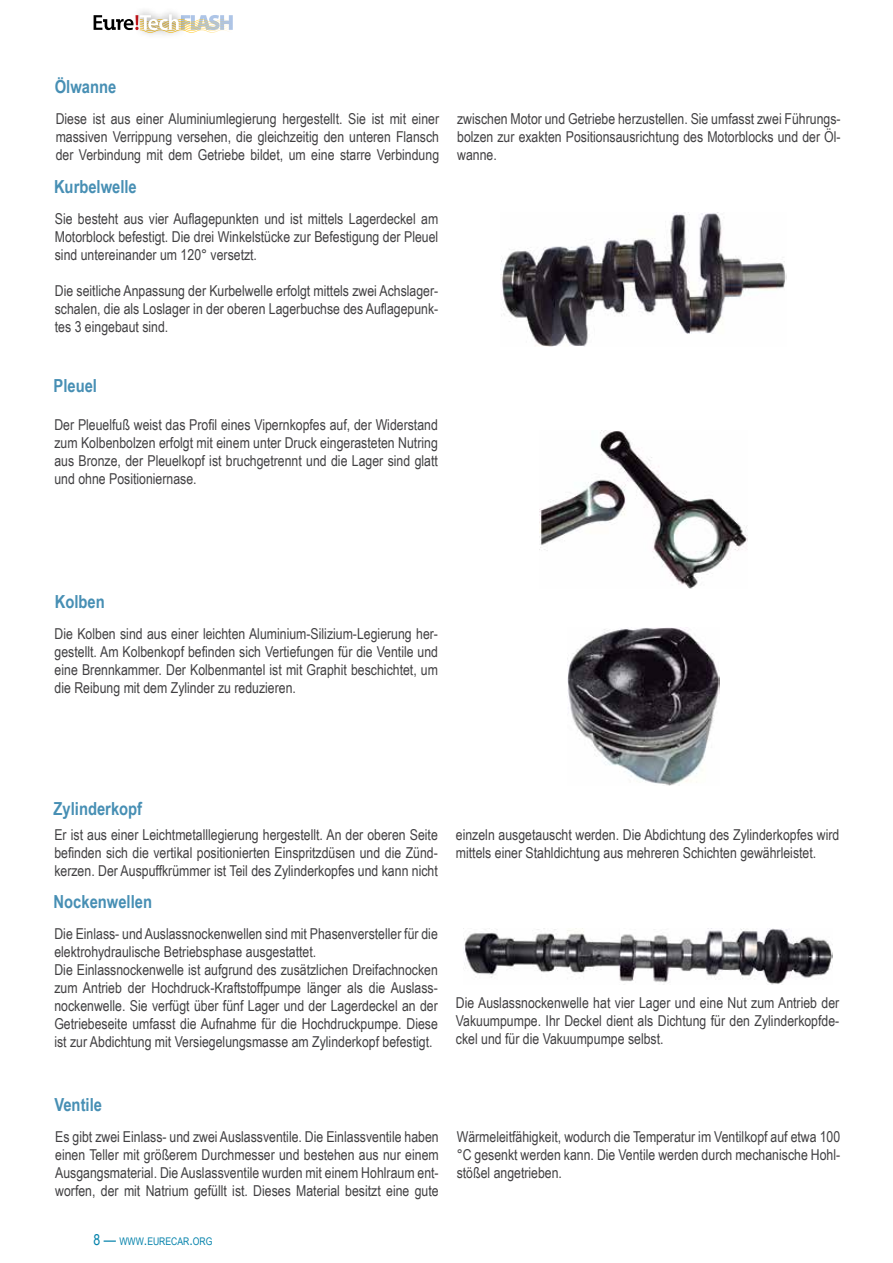
<style>
.page{position:relative;width:893px;height:1263px;background:#fff}
.page>*{position:absolute;margin:0;border:0;box-sizing:border-box;transform-origin:0 0}
.t1{font:700 18px "Arial Narrow";color:#478fb4}
.t2{font:15px/18px "Arial Narrow";color:#414042;text-align:justify}
.t3{font:10.5px "Arial Narrow";color:#0482ab}
.s1{font-size:15px}
</style>
<div class="page">
<svg style="left:94px;top:14px;width:139px;height:19px"></svg>
<img style="left:500px;top:213px;width:287px;height:133px">
<img style="left:540px;top:430px;width:207px;height:158px">
<img style="left:568px;top:628px;width:151px;height:158px">
<img style="left:464px;top:928px;width:368px;height:56px">
<p class="t1" style="left:55px;top:73px;width:63px">Ölwanne</p>
<p class="t2" style="left:56px;top:109px;width:385px">Diese ist aus einer Aluminiumlegierung hergestellt. Sie ist mit einer massiven Verrippung versehen, die gleichzeitig den unteren Flansch der Verbindung mit dem Getriebe bildet, um eine starre Verbindung</p>
<p class="t2" style="left:457px;top:109px;width:385px">zwischen Motor und Getriebe herzustellen. Sie umfasst zwei Führungs&shy;bolzen zur exakten Positionsausrichtung des Motorblocks und der Öl&shy;wanne.</p>
<p class="t1" style="left:54px;top:173px;width:84px">Kurbelwelle</p>
<p class="t2" style="left:55px;top:209px;width:385px">Sie besteht aus vier Auflagepunkten und ist mittels Lagerdeckel am Motorblock befestigt. Die drei Winkelstücke zur Befestigung der Pleuel sind untereinander um 120° versetzt.</p>
<p class="t2" style="left:55px;top:281px;width:385px">Die seitliche Anpassung der Kurbelwelle erfolgt mittels zwei Achslager&shy;schalen, die als Loslager in der oberen Lagerbuchse des Auflagepunk&shy;tes 3 eingebaut sind.</p>
<p class="t1" style="left:54px;top:372px;width:45px">Pleuel</p>
<p class="t2" style="left:54px;top:415px;width:385px">Der Pleuelfuß weist das Profil eines Vipernkopfes auf, der Widerstand zum Kolbenbolzen erfolgt mit einem unter Druck eingerasteten Nutring aus Bronze, der Pleuelkopf ist bruchgetrennt und die Lager sind glatt und ohne Positioniernase.</p>
<p class="t1" style="left:55px;top:588px;width:52px">Kolben</p>
<p class="t2" style="left:55px;top:624px;width:385px">Die Kolben sind aus einer leichten Aluminium-Silizium-Legierung her&shy;gestellt. Am Kolbenkopf befinden sich Vertiefungen für die Ventile und eine Brennkammer. Der Kolbenmantel ist mit Graphit beschichtet, um die Reibung mit dem Zylinder zu reduzieren.</p>
<p class="t1" style="left:54px;top:795px;width:90px">Zylinderkopf</p>
<p class="t2" style="left:54px;top:825px;width:385px">Er ist aus einer Leichtmetalllegierung hergestellt. An der oberen Seite befinden sich die vertikal positionierten Einspritzdüsen und die Zünd&shy;kerzen. Der Auspuffkrümmer ist Teil des Zylinderkopfes und kann nicht</p>
<p class="t2" style="left:456px;top:825px;width:385px">einzeln ausgetauscht werden. Die Abdichtung des Zylinderkopfes wird mittels einer Stahldichtung aus mehreren Schichten gewährleistet.</p>
<p class="t1" style="left:54px;top:888px;width:100px">Nockenwellen</p>
<p class="t2" style="left:54px;top:924px;width:385px;text-align:left">Die Einlass- und Auslassnockenwellen sind mit Phasenversteller für die elektrohydraulische Betriebsphase ausgestattet.<br>Die Einlassnockenwelle ist aufgrund des zusätzlichen Dreifachnocken zum Antrieb der Hochdruck-Kraftstoffpumpe länger als die Auslass&shy;nockenwelle. Sie verfügt über fünf Lager und der Lagerdeckel an der Getriebeseite umfasst die Aufnahme für die Hochdruckpumpe. Diese ist zur Abdichtung mit Versiegelungsmasse am Zylinderkopf befestigt.</p>
<p class="t2" style="left:456px;top:993px;width:385px">Die Auslassnockenwelle hat vier Lager und eine Nut zum Antrieb der Vakuumpumpe. Ihr Deckel dient als Dichtung für den Zylinderkopfde&shy;ckel und für die Vakuumpumpe selbst.</p>
<p class="t1" style="left:54px;top:1091px;width:49px">Ventile</p>
<p class="t2" style="left:55px;top:1127px;width:385px">Es gibt zwei Einlass- und zwei Auslassventile. Die Einlassventile haben einen Teller mit größerem Durchmesser und bestehen aus nur einem Ausgangsmaterial. Die Auslassventile wurden mit einem Hohlraum ent&shy;worfen, der mit Natrium gefüllt ist. Dieses Material besitzt eine gute</p>
<p class="t2" style="left:457px;top:1127px;width:385px">Wärmeleitfähigkeit, wodurch die Temperatur im Ventilkopf auf etwa 100 °C gesenkt werden kann. Die Ventile werden durch mechanische Hohl&shy;stößel angetrieben.</p>
<p class="t3" style="left:94px;top:1233px;width:120px"><span class="s1">8 —</span> WWW<span class="s1">.</span>EURECAR<span class="s1">.</span>ORG</p>
</div>
